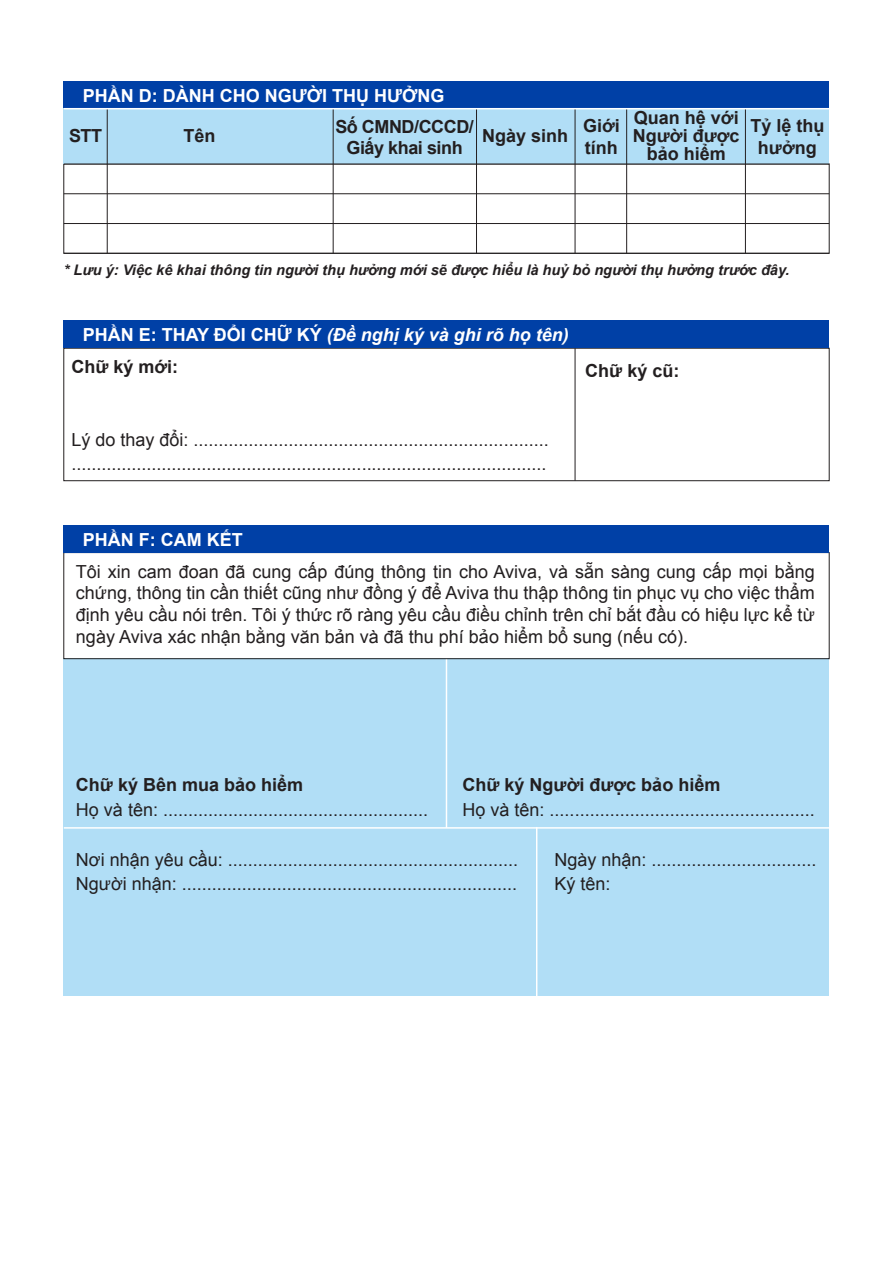
<style>
.page{position:relative;width:893px;height:1263px;background:#fff}
.page>*{position:absolute;margin:0;border:0;box-sizing:border-box;transform-origin:0 0}
.t1{font:18px/21.6px "Arial";color:#231f20}
.t2{font:700 18px/21.6px "Arial";color:#231f20;text-align:center}
.t3{font:italic 700 18px/32.1px "Arial";color:#fff}
.t4{font:700 18px "Arial";color:#fff}
.t5{font:700 18px/21.6px "Arial";letter-spacing:-.025em;color:#231f20;text-align:center}
.t6{font:italic 700 14.55px "Arial";color:#231f20}
.s1{font-style:normal}
.s2{font-style:normal;color:#231f20}
</style>
<div class="page">
<div style="left:64px;top:659px;width:765px;height:168px;background:#b1def6"></div>
<div style="left:64px;top:827px;width:765px;height:168px;background:#b1def6"></div>
<hr style="left:64px;top:827px;width:765px;height:2px;background:#fff">
<hr style="left:446px;top:659px;width:1px;height:169px;background:#fff">
<hr style="left:536px;top:827px;width:1px;height:169px;background:#fff">
<hr style="left:64px;top:253px;width:765px;height:1px;background:#231f20">
<div style="left:64px;top:81px;width:765px;height:28px;background:#0040a6"></div>
<div style="left:64px;top:109px;width:765px;height:55px;background:#b1def6"></div>
<hr style="left:107px;top:109px;width:1px;height:144px;background:#231f20">
<hr style="left:333px;top:109px;width:1px;height:144px;background:#231f20">
<hr style="left:476px;top:109px;width:1px;height:144px;background:#231f20">
<hr style="left:575px;top:109px;width:1px;height:144px;background:#231f20">
<hr style="left:626px;top:109px;width:1px;height:144px;background:#231f20">
<hr style="left:745px;top:109px;width:1px;height:144px;background:#231f20">
<hr style="left:64px;top:164px;width:765px;height:1px;background:#231f20">
<hr style="left:64px;top:193px;width:765px;height:1px;background:#231f20">
<hr style="left:64px;top:223px;width:765px;height:1px;background:#231f20">
<hr style="left:64px;top:108px;width:765px;height:1px;background:#fff">
<div style="left:64px;top:348px;width:765px;height:133px;border:1px solid #231f20"></div>
<div style="left:64px;top:321px;width:765px;height:27px;background:#0040a6"></div>
<hr style="left:575px;top:348px;width:1px;height:133px;background:#231f20">
<div style="left:64px;top:552px;width:765px;height:107px;border:1px solid #231f20"></div>
<div style="left:64px;top:525px;width:765px;height:28px;background:#0040a6"></div>
<p class="t4" style="left:83px;top:84px;width:363px">PHẦN D: DÀNH CHO NGƯỜI THỤ HƯỞNG</p>
<p class="t2" style="left:69px;top:125px;width:35px">STT</p>
<p class="t2" style="left:183px;top:125px;width:34px">Tên</p>
<p class="t5" style="left:335px;top:116px;width:140px">Số CMND/CCCD/<br>Giấy khai sinh</p>
<p class="t2" style="left:482px;top:125px;width:88px">Ngày sinh</p>
<p class="t2" style="left:583px;top:116px;width:38px;text-align:left">Giới tính</p>
<p class="t2" style="left:633px;top:110px;width:108px;line-height:18px">Quan hệ với<br>Người được bảo hiểm</p>
<p class="t2" style="left:750px;top:116px;width:76px">Tỷ lệ thụ hưởng</p>
<p class="t6" style="left:64px;top:260px;width:727px">* Lưu ý: Việc kê khai thông tin người thụ hưởng mới sẽ được hiểu là huỷ bỏ người thụ hưởng trước đây.</p>
<p class="t3" style="left:71px;top:320px;width:499px;text-indent:11px"><span class="s1">PHẦN E: THAY ĐỔI CHỮ KÝ</span> (Đề nghị ký và ghi rõ họ tên)<br><span class="s2">Chữ ký mới:</span></p>
<p class="t2" style="left:585px;top:360px;width:96px">Chữ ký cũ:</p>
<p class="t1" style="left:71px;top:428px;width:479px;line-height:24px">Lý do thay đổi: ....................................................................... ...............................................................................................</p>
<p class="t4" style="left:83px;top:528px;width:161px">PHẦN F: CAM KẾT</p>
<p class="t1" style="left:76px;top:561px;width:740px;text-align:justify">Tôi xin cam đoan đã cung cấp đúng thông tin cho Aviva, và sẵn sàng cung cấp mọi bằng chứng, thông tin cần thiết cũng như đồng ý để Aviva thu thập thông tin phục vụ cho việc thẩm định yêu cầu nói trên. Tôi ý thức rõ ràng yêu cầu điều chỉnh trên chỉ bắt đầu có hiệu lực kể từ ngày Aviva xác nhận bằng văn bản và đã thu phí bảo hiểm bổ sung (nếu có).</p>
<p class="t2" style="left:76px;top:775px;width:229px">Chữ ký Bên mua bảo hiểm</p>
<p class="t1" style="left:76px;top:799px;width:354px">Họ và tên: .....................................................</p>
<p class="t2" style="left:463px;top:775px;width:259px">Chữ ký Người được bảo hiểm</p>
<p class="t1" style="left:463px;top:799px;width:354px">Họ và tên: .....................................................</p>
<p class="t1" style="left:76px;top:847px;width:444px;line-height:24.6px">Nơi nhận yêu cầu: ..........................................................<br>Người nhận: ...................................................................</p>
<p class="t1" style="left:554px;top:847px;width:264px;line-height:24.6px">Ngày nhận: .................................<br>Ký tên:</p>
</div>
